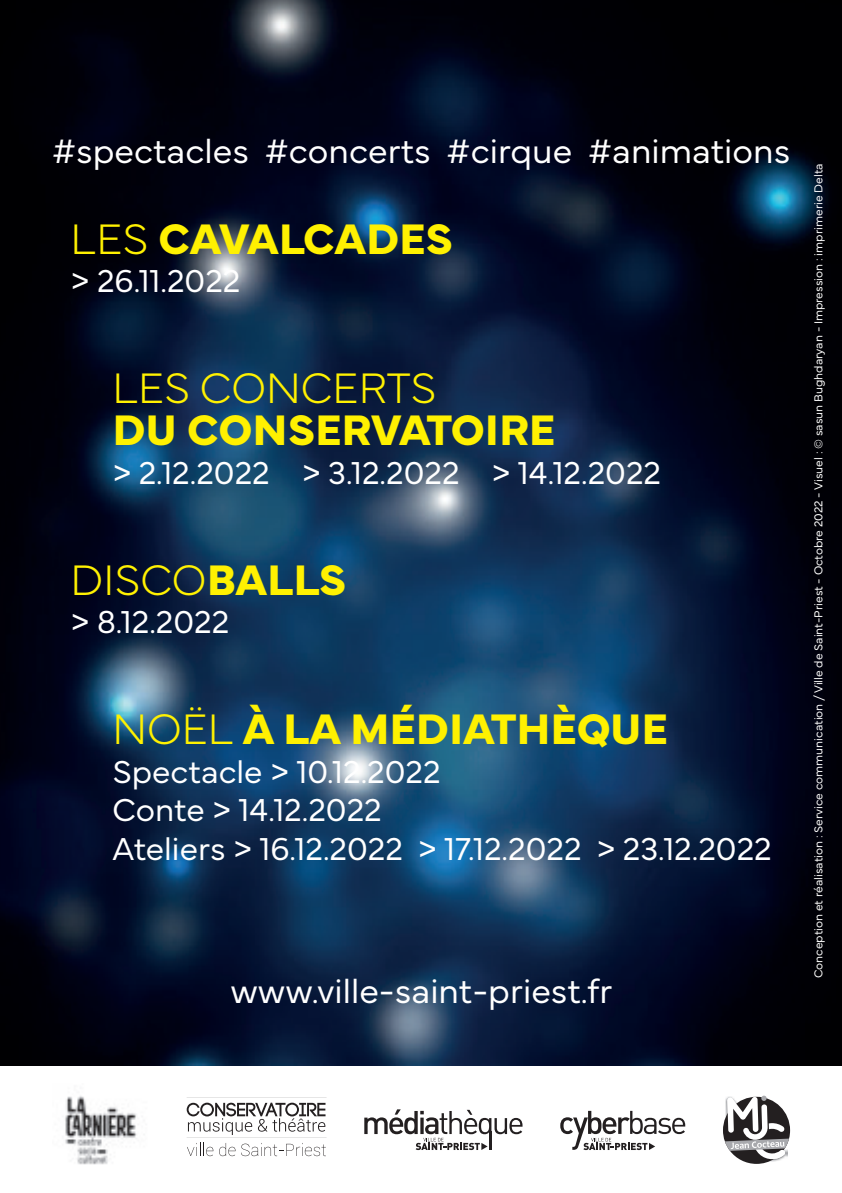
<style>
.page{position:relative;width:842px;height:1193px;background:#fff}
.page>*{position:absolute;margin:0;border:0;box-sizing:border-box;transform-origin:0 0}
.t1{font:700 44.6px "Mundial";color:#fff101}
.t2{font:100 44.6px "Mundial";color:#fff101}
.t3{font:300 35.2px "Mundial";color:#fff}
.t4{font:300 33px/38.4px "Mundial";color:#fff}
.t5{font:300 12px "Mundial";color:#fff}
.s1{font-weight:100}
.s2{font-weight:700}
</style>
<div class="page">
<img style="left:0;top:0;width:841px;height:1064px">
<svg style="left:723px;top:1095px;width:67px;height:68px"></svg>
<img style="left:65px;top:1096px;width:72px;height:69px">
<svg style="left:187px;top:1102px;width:138px;height:32px"></svg>
<hr style="left:186px;top:1097px;width:140px;height:1px;background:#231f20">
<hr style="left:186px;top:1137px;width:140px;height:1px;background:#231f20">
<svg style="left:187px;top:1142px;width:26px;height:13px"></svg>
<svg style="left:219px;top:1143px;width:16px;height:12px"></svg>
<svg style="left:241px;top:1143px;width:85px;height:12px"></svg>
<svg style="left:364px;top:1109px;width:158px;height:40px"></svg>
<svg style="left:560px;top:1110px;width:125px;height:39px"></svg>
<p class="t3" style="left:52px;top:124px;width:739px">#spectacles #concerts #cirque #animations</p>
<h1 class="t1" style="left:71px;top:204px;width:384px"><span class="s1">LES</span> CAVALCADES</h1>
<p class="t4" style="left:71px;top:259px;width:171px">&gt; 26.11.2022</p>
<h1 class="t2" style="left:112px;top:353px;width:325px">LES CONCERTS</h1>
<h1 class="t1" style="left:112px;top:395px;width:444px">DU CONSERVATOIRE</h1>
<p class="t4" style="left:112px;top:450px;width:550px">&gt; 2.12.2022 &gt; 3.12.2022 &gt; 14.12.2022</p>
<h1 class="t2" style="left:71px;top:544px;width:277px">DISCO<span class="s2">BALLS</span></h1>
<p class="t4" style="left:71px;top:599px;width:160px">&gt; 8.12.2022</p>
<h1 class="t1" style="left:112px;top:694px;width:557px"><span class="s1">NOËL</span> À LA MÉDIATHÈQUE</h1>
<p class="t4" style="left:112px;top:749px;width:660px">Spectacle &gt; 10.12.2022<br>Conte &gt; 14.12.2022<br>Ateliers &gt; 16.12.2022 &gt; 17.12.2022 &gt; 23.12.2022</p>
<p class="t3" style="left:230px;top:963px;width:383px">www.ville-saint-priest.fr</p>
<p class="t5" style="left:808px;top:978px;width:816px;rotate:-90deg">Conception et réalisation : Service communication / Ville de Saint-Priest - Octobre 2022 - Visuel : © sasun Bughdaryan - Impression : imprimerie Delta</p>
</div>
